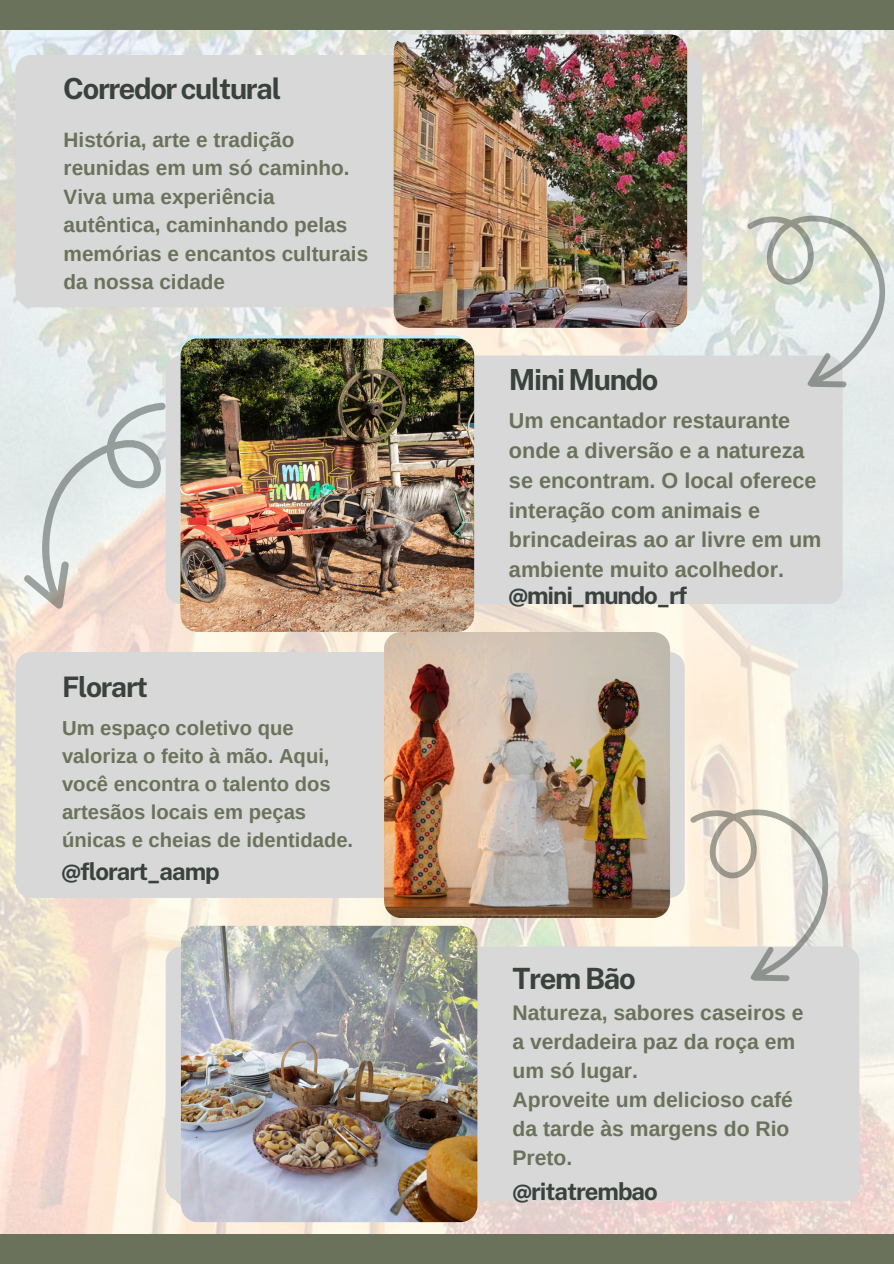
<style>
.page{position:relative;width:894px;height:1264px;background:#fff}
.page>*{position:absolute;margin:0;border:0;box-sizing:border-box;transform-origin:0 0}
.t1{font:700 29.25px "Public Sans";letter-spacing:-.045em;color:#3a423d}
.t2{font:700 28.95px "Public Sans";letter-spacing:-.045em;color:#3a423d}
.t3{font:700 28.2px "Public Sans";letter-spacing:-.045em;color:#3a423d}
.t4{font:700 24px "Public Sans";letter-spacing:-.045em;color:#3a423d}
.t5{font:700 21.6px/29.7px "Arimo";color:#6a725b}
.t6{font:700 21.15px/29.1px "Arimo";color:#6a725b}
.t7{font:700 20.7px/28.5px "Arimo";color:#6a725b}
.t8{font:700 20.25px/27.8px "Arimo";color:#6a725b}
</style>
<div class="page">
<img style="left:0;top:29px;width:893px;height:1205px">
<div style="left:166px;top:355px;width:676px;height:249px;background:#d8d8d8"></div>
<div style="left:166px;top:946px;width:693px;height:255px;background:#d8d8d8"></div>
<img style="left:181px;top:925px;width:296px;height:297px">
<div style="left:15px;top:652px;width:669px;height:245px;background:#d8d8d8"></div>
<img style="left:384px;top:632px;width:286px;height:285px;border-radius:17px">
<div style="left:0;top:0;width:893px;height:29px;background:#6a725b"></div>
<div style="left:15px;top:55px;width:687px;height:252px;background:#d8d8d8"></div>
<img style="left:393px;top:34px;width:294px;height:294px">
<div style="left:0;top:1234px;width:893px;height:29px;background:#6a725b"></div>
<svg style="left:693px;top:183px;width:200px;height:219px"></svg>
<svg style="left:636px;top:776px;width:222px;height:219px"></svg>
<svg style="left:24px;top:402px;width:142px;height:206px"></svg>
<img style="left:180px;top:338px;width:294px;height:294px;border-radius:17px">
<h2 class="t2" style="left:63px;top:72px;width:219px">Corredor cultural</h2>
<h2 class="t7" style="left:64px;top:125px;width:287px">História, arte e tradição reunidas em um só caminho.</h2>
<p class="t7" style="left:64px;top:182px;width:306px">Viva uma experiência autêntica, caminhando pelas memórias e encantos culturais da nossa cidade</p>
<p class="t3" style="left:62px;top:670px;width:88px">Florart</p>
<p class="t8" style="left:62px;top:714px;width:292px">Um espaço coletivo que valoriza o feito à mão. Aqui, você encontra o talento dos artesãos locais em peças únicas e cheias de identidade.</p>
<p class="t4" style="left:62px;top:857px;width:160px">@florart_aamp</p>
<h2 class="t2" style="left:509px;top:362px;width:151px">Mini Mundo</h2>
<p class="t5" style="left:509px;top:406px;width:314px">Um encantador restaurante onde a diversão e a natureza se encontram. O local oferece interação com animais e brincadeiras ao ar livre em um ambiente muito acolhedor.</p>
<p class="t4" style="left:508px;top:581px;width:180px">@mini_mundo_rf</p>
<h1 class="t1" style="left:512px;top:960px;width:125px">Trem Bão</h1>
<p class="t6" style="left:512px;top:998px;width:292px">Natureza, sabores caseiros e a verdadeira paz da roça em um só lugar.<br>Aproveite um delicioso café da tarde às margens do Rio<br>Preto.</p>
<h1 class="t4" style="left:512px;top:1177px;width:147px">@ritatrembao</h1>
</div>
